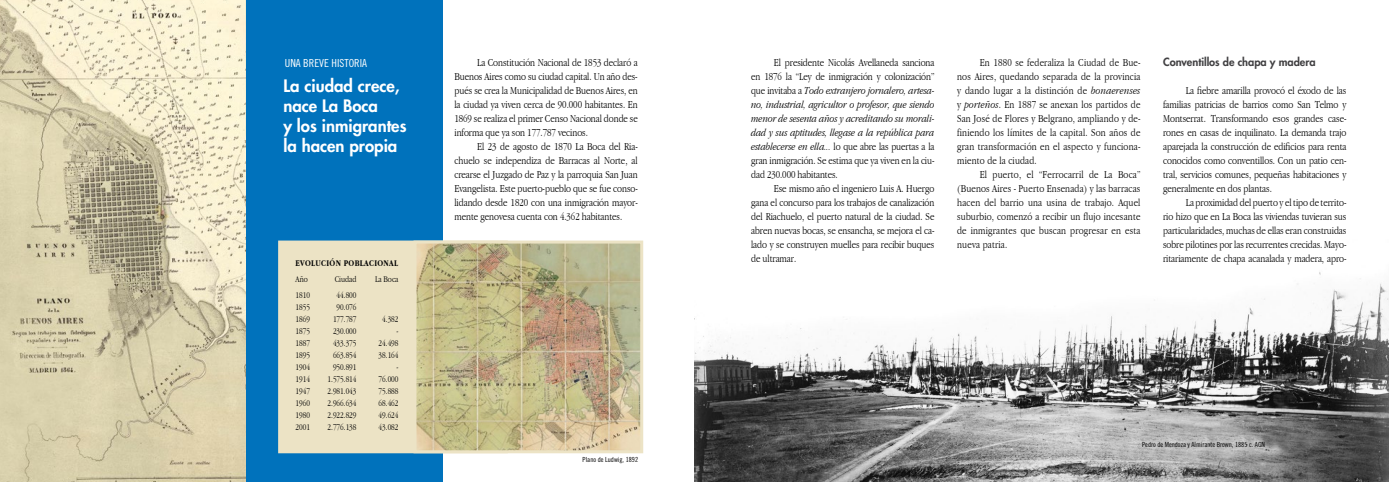
<style>
.page{position:relative;width:1389px;height:482px;background:#fff}
.page>*{position:absolute;margin:0;border:0;box-sizing:border-box;transform-origin:0 0}
.t1{font:800 16.7px/20.1px "Futura";color:#fff}
.t2{font:300 condensed 11px/14px "Garamond";letter-spacing:-.005em;color:#000;text-align:justify}
.t3{font:italic 300 condensed 11px/14px "Garamond";letter-spacing:-.005em;color:#000;text-align:justify}
.t4{font:800 11px "Futura";letter-spacing:-.005em;color:#414042}
.t5{font:11px "Trade Gothic Cond Eighteen";color:#fff}
.t6{font:300 condensed 9px "Garamond";color:#000}
.t7{font:700 condensed 9px "Garamond";letter-spacing:.04em;color:#000}
.t8{font:7px "Trade Gothic Cond Eighteen";color:#000}
.s1{font-style:normal}
.s2{font-style:italic}
</style>
<div class="page">
<img style="left:694px;top:272px;width:695px;height:210px">
<img style="left:0;top:0;width:247px;height:482px">
<div style="left:247px;top:0;width:196px;height:482px;background:#0072bc"></div>
<div style="left:278px;top:241px;width:230px;height:212px;background:#ece3c5;border:3px solid #ece3c5"></div>
<img style="left:418px;top:245px;width:221px;height:204px">
<div style="left:414px;top:241px;width:229px;height:212px;border:3px solid #ece3c5"></div>
<p class="t5" style="left:285px;top:56px;width:84px">UNA BREVE HISTORIA</p>
<p class="t2" style="left:454px;top:56px;width:185px;text-indent:23px">La Constitución Nacional de 1853 declaró a Buenos Aires como su ciudad capital. Un año des&shy;pués se crea la Municipalidad de Buenos Aires, en la ciudad ya viven cerca de 90.000 habitantes. En 1869 se realiza el primer Censo Nacional donde se informa que ya son 177.787 vecinos.</p>
<p class="t2" style="left:454px;top:140px;width:185px;text-indent:23px">El 23 de agosto de 1870 La Boca del Ria&shy;chuelo se independiza de Barracas al Norte, al crearse el Juzgado de Paz y la parroquia San Juan Evangelista. Este puerto-pueblo que se fue conso&shy;lidando desde 1820 con una inmigración mayor&shy;mente genovesa cuenta con 4.362 habitantes.</p>
<h1 class="t1" style="left:283px;top:75px;width:125px">La ciudad crece, nace La Boca<br>y los inmigrantes la hacen propia</h1>
<p class="t7" style="left:296px;top:258px;width:104px">EVOLUCIÓN POBLACIONAL</p>
<p class="t6" style="left:296px;top:274px;width:14px">Año</p>
<p class="t6" style="left:335px;top:274px;width:23px">Ciudad</p>
<p class="t6" style="left:375px;top:274px;width:25px">La Boca</p>
<p class="t6" style="left:296px;top:290px;width:16px">1810</p>
<p class="t6" style="left:337px;top:290px;width:21px">44.800</p>
<p class="t6" style="left:296px;top:302px;width:16px">1855</p>
<p class="t6" style="left:337px;top:302px;width:21px">90.076</p>
<p class="t6" style="left:296px;top:314px;width:16px">1869</p>
<p class="t6" style="left:333px;top:314px;width:25px">177.787</p>
<p class="t6" style="left:382px;top:314px;width:18px">4.382</p>
<p class="t6" style="left:296px;top:326px;width:16px">1875</p>
<p class="t6" style="left:333px;top:326px;width:25px">230.000</p>
<p class="t6" style="left:397px;top:326px;width:3px">-</p>
<p class="t6" style="left:296px;top:338px;width:16px">1887</p>
<p class="t6" style="left:333px;top:338px;width:25px">433.375</p>
<p class="t6" style="left:379px;top:338px;width:21px">24.498</p>
<p class="t6" style="left:296px;top:350px;width:16px">1895</p>
<p class="t6" style="left:333px;top:350px;width:25px">663.854</p>
<p class="t6" style="left:379px;top:350px;width:21px">38.164</p>
<p class="t6" style="left:296px;top:362px;width:16px">1904</p>
<p class="t6" style="left:333px;top:362px;width:25px">950.891</p>
<p class="t6" style="left:397px;top:362px;width:3px">-</p>
<p class="t6" style="left:296px;top:374px;width:16px">1914</p>
<p class="t6" style="left:328px;top:374px;width:30px">1.575.814</p>
<p class="t6" style="left:379px;top:374px;width:21px">76.000</p>
<p class="t6" style="left:296px;top:386px;width:16px">1947</p>
<p class="t6" style="left:328px;top:386px;width:30px">2.981.043</p>
<p class="t6" style="left:379px;top:386px;width:21px">75.888</p>
<p class="t6" style="left:296px;top:398px;width:16px">1960</p>
<p class="t6" style="left:328px;top:398px;width:30px">2.966.634</p>
<p class="t6" style="left:379px;top:398px;width:21px">68.462</p>
<p class="t6" style="left:296px;top:410px;width:16px">1980</p>
<p class="t6" style="left:328px;top:410px;width:30px">2.922.829</p>
<p class="t6" style="left:379px;top:410px;width:21px">49.624</p>
<p class="t6" style="left:296px;top:422px;width:16px">2001</p>
<p class="t6" style="left:328px;top:422px;width:30px">2.776.138</p>
<p class="t6" style="left:379px;top:422px;width:21px">43.082</p>
<p class="t8" style="left:583px;top:455px;width:57px">Plano de Ludwig, 1892</p>
<p class="t3" style="left:751px;top:56px;width:185px;text-indent:23px"><span class="s1">El presidente Nicolás Avellaneda sanciona en 1876 la “Ley de inmigración y colonización” que invitaba a</span> Todo extranjero jornalero, artesa&shy;no, industrial, agricultor o profesor, que siendo menor de sesenta años y acreditando su morali&shy;dad y sus aptitudes, llegase a la república para establecerse en ella... <span class="s1">lo que abre las puertas a la gran inmigración. Se estima que ya viven en la ciu&shy;dad 230.000 habitantes.</span></p>
<p class="t2" style="left:751px;top:182px;width:185px;text-indent:23px">Ese mismo año el ingeniero Luis A. Huergo gana el concurso para los trabajos de canalización del Riachuelo, el puerto natural de la ciudad. Se abren nuevas bocas, se ensancha, se mejora el ca&shy;lado y se construyen muelles para recibir buques de ultramar.</p>
<p class="t2" style="left:957px;top:56px;width:185px;text-indent:23px">En 1880 se federaliza la Ciudad de Bue&shy;nos Aires, quedando separada de la provincia y dando lugar a la distinción de <span class="s2">bonaerenses </span>y <span class="s2">porteños</span>. En 1887 se anexan los partidos de San José de Flores y Belgrano, ampliando y de&shy;finiendo los límites de la capital. Son años de gran transformación en el aspecto y funciona&shy;miento de la ciudad.</p>
<p class="t2" style="left:957px;top:168px;width:185px;text-indent:23px">El puerto, el “Ferrocarril de La Boca” (Buenos Aires - Puerto Ensenada) y las barracas hacen del barrio una usina de trabajo. Aquel suburbio, comenzó a recibir un flujo incesante de inmigrantes que buscan progresar en esta nueva patria.</p>
<p class="t4" style="left:1163px;top:54px;width:154px">Conventillos de chapa y madera</p>
<p class="t2" style="left:1163px;top:83px;width:185px;text-indent:23px">La fiebre amarilla provocó el éxodo de las familias patricias de barrios como San Telmo y Montserrat. Transformando esos grandes case&shy;rones en casas de inquilinato. La demanda trajo aparejada la construcción de edificios para renta conocidos como conventillos. Con un patio cen&shy;tral, servicios comunes, pequeñas habitaciones y generalmente en dos plantas.</p>
<p class="t2" style="left:1163px;top:195px;width:185px;text-indent:23px">La proximidad del puerto y el tipo de territo&shy;rio hizo que en La Boca las viviendas tuvieran sus particularidades, muchas de ellas eran construidas sobre pilotines por las recurrentes crecidas. Mayo&shy;ritariamente de chapa acanalada y madera, apro-</p>
<p class="t8" style="left:1142px;top:440px;width:124px">Pedro de Mendoza y Almirante Brown, 1885 c. AGN</p>
</div>
